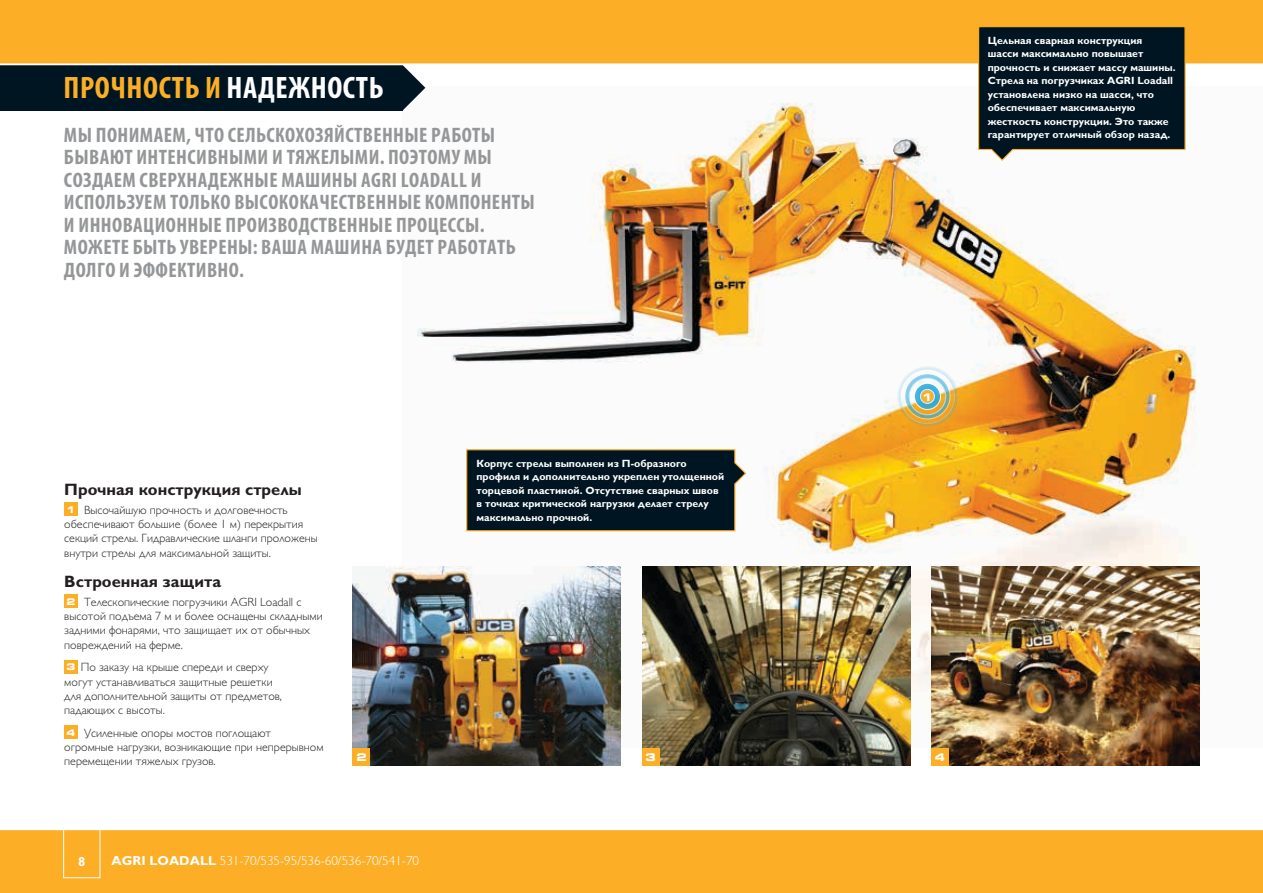
<style>
.page{position:relative;width:1263px;height:893px;background:#fff}
.page>*{position:absolute;margin:0;border:0;box-sizing:border-box;transform-origin:0 0}
.t1{font:700 condensed 31.2px "Myriad Pro";letter-spacing:.02em;color:#fcaf26}
.t2{font:700 condensed 21px/22.5px "Myriad Pro";letter-spacing:.02em;color:#949698}
.t3{font:700 16.5px "Gill Sans Cyr";color:#231f20}
.t4{font:300 13.2px "Gill Sans Cyr";color:#fff}
.t5{font:700 13.2px "Gill Sans Cyr";color:#fff}
.t6{font:300 12px/14.2px "Gill Sans Cyr";color:#231f20}
.t7{font:700 10.5px/13.5px "Gill Sans Cyr";color:#fff}
.t8{font:700 expanded 10.5px "Square 721 BT";color:#fff}
.s1{color:#fff}
.s2{font-family:"Square 721 BT";font-weight:700;font-stretch:expanded;font-size:9.15px;color:#fff}
.s3{font-weight:700}
</style>
<div class="page">
<img style="left:402px;top:87px;width:798px;height:660px">
<svg style="left:403px;top:65px;width:22px;height:45px"></svg>
<div style="left:0;top:54px;width:403px;height:57px;background:#001522"></div>
<div style="left:0;top:829px;width:1263px;height:64px;background:#fcaf26"></div>
<hr style="left:0;top:829px;width:1263px;height:1px;background:#fff">
<div style="left:64px;top:503px;width:13px;height:13px;background:#fcaf26"></div>
<div style="left:64px;top:595px;width:13px;height:13px;background:#fcaf26"></div>
<div style="left:64px;top:660px;width:13px;height:13px;background:#fcaf26"></div>
<div style="left:64px;top:726px;width:13px;height:13px;background:#fcaf26"></div>
<div style="left:63px;top:819px;width:37px;height:59px;border:1px solid #fff"></div>
<img style="left:353px;top:567px;width:268px;height:198px">
<img style="left:642px;top:567px;width:268px;height:198px">
<img style="left:931px;top:567px;width:268px;height:198px">
<div style="left:642px;top:748px;width:17px;height:17px;background:#fcaf26"></div>
<div style="left:353px;top:748px;width:17px;height:17px;background:#fcaf26"></div>
<div style="left:931px;top:748px;width:17px;height:17px;background:#fcaf26"></div>
<svg style="left:466px;top:449px;width:281px;height:83px;background:#14252c"></svg>
<svg style="left:895px;top:364px;width:65px;height:65px"></svg>
<div style="left:0;top:0;width:1263px;height:64px;background:#fcaf26"></div>
<hr style="left:0;top:64px;width:1263px;height:1px;background:#fff">
<svg style="left:977px;top:27px;width:209px;height:135px;background:#1b2c35"></svg>
<h1 class="t1" style="left:64px;top:69px;width:321px">ПРОЧНОСТЬ И <span class="s1">НАДЕЖНОСТЬ</span></h1>
<p class="t2" style="left:64px;top:123px;width:472px">МЫ ПОНИМАЕМ, ЧТО СЕЛЬСКОХОЗЯЙСТВЕННЫЕ РАБОТЫ БЫВАЮТ ИНТЕНСИВНЫМИ И ТЯЖЕЛЫМИ. ПОЭТОМУ МЫ СОЗДАЕМ СВЕРХНАДЕЖНЫЕ МАШИНЫ AGRI LOADALL И ИСПОЛЬЗУЕМ ТОЛЬКО ВЫСОКОКАЧЕСТВЕННЫЕ КОМПОНЕНТЫ И ИННОВАЦИОННЫЕ ПРОИЗВОДСТВЕННЫЕ ПРОЦЕССЫ.<br>МОЖЕТЕ БЫТЬ УВЕРЕНЫ: ВАША МАШИНА БУДЕТ РАБОТАТЬ ДОЛГО И ЭФФЕКТИВНО.</p>
<p class="t7" style="left:988px;top:33px;width:189px">Цельная сварная конструкция шасси максимально повышает прочность и снижает массу машины.<br>Стрела на погрузчиках AGRI Loadall установлена низко на шасси, что обеспечивает максимальную жесткость конструкции. Это также гарантирует отличный обзор назад.</p>
<h3 class="t3" style="left:64px;top:480px;width:239px">Прочная конструкция стрелы</h3>
<p class="t6" style="left:64px;top:503px;width:255px"><span class="s2">1</span> Высочайшую прочность и долговечность обеспечивают большие (более 1 м) перекрытия секций стрелы. Гидравлические шланги проложены внутри стрелы для максимальной защиты.</p>
<h3 class="t3" style="left:64px;top:572px;width:158px">Встроенная защита</h3>
<p class="t6" style="left:64px;top:595px;width:260px"><span class="s2">2</span> Телескопические погрузчики AGRI Loadall с высотой подъема 7 м и более оснащены складными задними фонарями, что защищает их от обычных повреждений на ферме.</p>
<p class="t6" style="left:64px;top:660px;width:219px"><span class="s2">3</span> По заказу на крыше спереди и сверху могут устанавливаться защитные решетки для дополнительной защиты от предметов, падающих с высоты.</p>
<p class="t6" style="left:64px;top:726px;width:261px"><span class="s2">4</span> Усиленные опоры мостов поглощают<br>огромные нагрузки, возникающие при непрерывном перемещении тяжелых грузов.</p>
<p class="t7" style="left:476px;top:456px;width:249px">Корпус стрелы выполнен из П-образного профиля и дополнительно укреплен утолщенной торцевой пластиной. Отсутствие сварных швов в точках критической нагрузки делает стрелу максимально прочной.</p>
<p class="t8" style="left:922px;top:390px;width:12px">1</p>
<p class="t8" style="left:356px;top:751px;width:12px">2</p>
<p class="t8" style="left:645px;top:751px;width:12px">3</p>
<p class="t8" style="left:935px;top:751px;width:12px">4</p>
<p class="t5" style="left:78px;top:854px;width:9px">8</p>
<p class="t4" style="left:112px;top:853px;width:309px"><span class="s3">AGRI LOADALL</span> 531-70/535-95/536-60/536-70/541-70</p>
</div>
